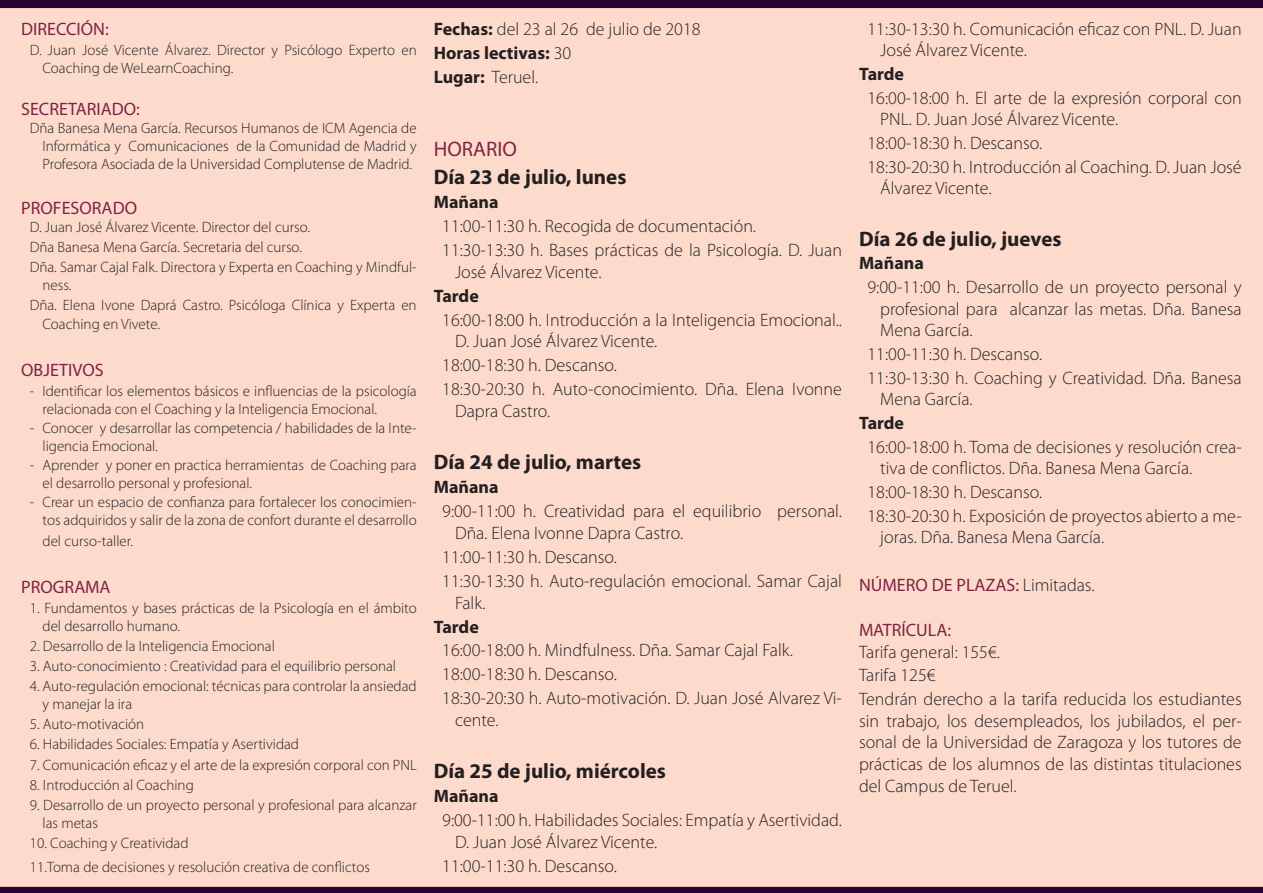
<style>
.page{position:relative;width:1263px;height:893px;background:#fddbcc}
.page>*{position:absolute;margin:0;border:0;box-sizing:border-box;transform-origin:0 0}
.TEXTO{font:700 21px "Myriad Pro";color:#231f20}
.TITULETES{font:21px "Myriad Pro";color:#802345}
.guiones_5{font:300 18px/21.6px "Myriad Pro";color:#231f20}
.TEXTO-2{font:300 18px/21.6px "Myriad Pro";color:#231f20;text-align:justify}
.TITULETES-2{font:18px "Myriad Pro";color:#802345}
.TEXTO-3{font:700 18px "Myriad Pro";color:#231f20}
.guiones_5-2{font:300 15px/18px "Myriad Pro";color:#231f20}
.s1{font-weight:700}
.s2{font-weight:300}
.s3{font-weight:300;color:#231f20}
</style>
<div class="page">
<p class="TITULETES-2" style="left:21px;top:18px;width:89px">DIRECCIÓN:</p>
<p class="guiones_5-2" style="left:43px;top:41px;width:376px;text-indent:-13px">D. Juan José Vicente Álvarez. Director y Psicólogo Experto en<br>Coaching de WeLearnCoaching.</p>
<p class="TITULETES-2" style="left:21px;top:98px;width:120px">SECRETARIADO:</p>
<p class="guiones_5-2" style="left:43px;top:119px;width:376px;text-align:justify;text-indent:-13px">Dña Banesa Mena García. Recursos Humanos de ICM Agencia de Informática y Comunicaciones de la Comunidad de Madrid y Profesora Asociada de la Universidad Complutense de Madrid.</p>
<p class="TITULETES-2" style="left:21px;top:197px;width:117px">PROFESORADO</p>
<p class="guiones_5-2" style="left:30px;top:218px;width:282px">D. Juan José Álvarez Vicente. Director del curso.</p>
<p class="guiones_5-2" style="left:30px;top:238px;width:274px">Dña Banesa Mena García. Secretaria del curso.</p>
<p class="guiones_5-2" style="left:43px;top:258px;width:376px;text-indent:-13px">Dña. Samar Cajal Falk. Directora y Experta en Coaching y Mindful&shy;ness.</p>
<p class="guiones_5-2" style="left:43px;top:296px;width:376px;text-indent:-13px">Dña. Elena Ivone Daprá Castro. Psicóloga Clínica y Experta en<br>Coaching en Vivete.</p>
<p class="TITULETES-2" style="left:21px;top:359px;width:84px">OBJETIVOS</p>
<p class="guiones_5-2" style="left:43px;top:382px;width:376px;text-indent:-13px">- Identificar los elementos básicos e influencias de la psicología relacionada con el Coaching y la Inteligencia Emocional.</p>
<p class="guiones_5-2" style="left:43px;top:419px;width:376px;text-indent:-13px">- Conocer y desarrollar las competencia / habilidades de la Inte&shy;ligencia Emocional.</p>
<p class="guiones_5-2" style="left:43px;top:456px;width:376px;text-indent:-13px">- Aprender y poner en practica herramientas de Coaching para el desarrollo personal y profesional.</p>
<p class="guiones_5-2" style="left:30px;top:493px;width:388px;text-align:right">- Crear un espacio de confianza para fortalecer los conocimien&shy;tos adquiridos y salir de la zona de confort durante el desarrollo</p>
<p class="guiones_5-2" style="left:43px;top:532px;width:92px">del curso-taller.</p>
<p class="TITULETES-2" style="left:21px;top:575px;width:91px">PROGRAMA</p>
<p class="guiones_5-2" style="left:43px;top:599px;width:376px;text-indent:-13px">1. Fundamentos y bases prácticas de la Psicología en el ámbito del desarrollo humano.</p>
<p class="guiones_5-2" style="left:30px;top:637px;width:247px">2. Desarrollo de la Inteligencia Emocional</p>
<p class="guiones_5-2" style="left:30px;top:657px;width:368px">3. Auto-conocimiento : Creatividad para el equilibrio personal</p>
<p class="guiones_5-2" style="left:43px;top:677px;width:376px;text-indent:-13px">4. Auto-regulación emocional: técnicas para controlar la ansiedad y manejar la ira</p>
<p class="guiones_5-2" style="left:30px;top:715px;width:116px">5. Auto-motivación</p>
<p class="guiones_5-2" style="left:30px;top:735px;width:271px">6. Habilidades Sociales: Empatía y Asertividad</p>
<p class="guiones_5-2" style="left:30px;top:755px;width:388px">7. Comunicación eficaz y el arte de la expresión corporal con PNL</p>
<p class="guiones_5-2" style="left:30px;top:775px;width:166px">8. Introducción al Coaching</p>
<p class="guiones_5-2" style="left:43px;top:796px;width:376px;text-indent:-13px">9. Desarrollo de un proyecto personal y profesional para alcanzar las metas</p>
<p class="guiones_5-2" style="left:30px;top:834px;width:160px">10. Coaching y Creatividad</p>
<p class="guiones_5-2" style="left:30px;top:858px;width:342px">11.Toma de decisiones y resolución creativa de conflictos</p>
<p class="TEXTO-2" style="left:434px;top:18px;width:268px"><span class="s1">Fechas:</span> del 23 al 26 de julio de 2018</p>
<p class="TEXTO-3" style="left:434px;top:41px;width:139px">Horas lectivas: <span class="s2">30</span></p>
<p class="TEXTO-2" style="left:434px;top:66px;width:106px"><span class="s1">Lugar:</span> Teruel.</p>
<p class="TITULETES" style="left:434px;top:136px;width:85px">HORARIO</p>
<p class="TEXTO" style="left:434px;top:163px;width:194px">Día 23 de julio, lunes</p>
<p class="TEXTO-3" style="left:434px;top:190px;width:66px">Mañana</p>
<p class="guiones_5" style="left:442px;top:215px;width:315px">11:00-11:30 h. Recogida de documentación.</p>
<p class="guiones_5" style="left:455px;top:239px;width:388px;text-indent:-13px">11:30-13:30 h. Bases prácticas de la Psicología. D. Juan<br>José Álvarez Vicente.</p>
<p class="TEXTO-3" style="left:434px;top:284px;width:47px">Tarde</p>
<p class="guiones_5" style="left:455px;top:308px;width:388px;text-indent:-13px">16:00-18:00 h. Introducción a la Inteligencia Emocional..<br>D. Juan José Álvarez Vicente.</p>
<p class="guiones_5" style="left:442px;top:354px;width:176px">18:00-18:30 h. Descanso.</p>
<p class="guiones_5" style="left:455px;top:378px;width:388px;text-indent:-13px">18:30-20:30 h. Auto-conocimiento. Dña. Elena Ivonne<br>Dapra Castro.</p>
<p class="TEXTO" style="left:434px;top:448px;width:209px">Día 24 de julio, martes</p>
<p class="TEXTO-3" style="left:434px;top:475px;width:66px">Mañana</p>
<p class="guiones_5" style="left:455px;top:500px;width:388px;text-indent:-13px">9:00-11:00 h. Creatividad para el equilibrio personal.<br>Dña. Elena Ivonne Dapra Castro.</p>
<p class="guiones_5" style="left:442px;top:546px;width:176px">11:00-11:30 h. Descanso.</p>
<p class="guiones_5" style="left:455px;top:569px;width:388px;text-indent:-13px">11:30-13:30 h. Auto-regulación emocional. Samar Cajal<br>Falk.</p>
<p class="TEXTO-3" style="left:434px;top:615px;width:47px">Tarde</p>
<p class="guiones_5" style="left:442px;top:639px;width:352px">16:00-18:00 h. Mindfulness. Dña. Samar Cajal Falk.</p>
<p class="guiones_5" style="left:442px;top:663px;width:176px">18:00-18:30 h. Descanso.</p>
<p class="guiones_5" style="left:455px;top:687px;width:388px;text-indent:-13px">18:30-20:30 h. Auto-motivación. D. Juan José Alvarez Vi&shy;cente.</p>
<p class="TEXTO" style="left:434px;top:757px;width:234px">Día 25 de julio, miércoles</p>
<p class="TEXTO-3" style="left:434px;top:784px;width:66px">Mañana</p>
<p class="guiones_5" style="left:455px;top:809px;width:388px;text-indent:-13px">9:00-11:00 h. Habilidades Sociales: Empatía y Asertividad.<br>D. Juan José Álvarez Vicente.</p>
<p class="guiones_5" style="left:442px;top:855px;width:176px">11:00-11:30 h. Descanso.</p>
<p class="guiones_5" style="left:880px;top:18px;width:363px;text-indent:-13px">11:30-13:30 h. Comunicación eficaz con PNL. D. Juan<br>José Álvarez Vicente.</p>
<p class="TEXTO-3" style="left:859px;top:62px;width:47px">Tarde</p>
<p class="guiones_5" style="left:880px;top:87px;width:363px;text-indent:-13px">16:00-18:00 h. El arte de la expresión corporal con<br>PNL. D. Juan José Álvarez Vicente.</p>
<p class="guiones_5" style="left:867px;top:132px;width:176px">18:00-18:30 h. Descanso.</p>
<p class="guiones_5" style="left:880px;top:156px;width:363px;text-indent:-13px">18:30-20:30 h. Introducción al Coaching. D. Juan José<br>Álvarez Vicente.</p>
<p class="TEXTO" style="left:859px;top:225px;width:204px">Día 26 de julio, jueves</p>
<p class="TEXTO-3" style="left:859px;top:251px;width:66px">Mañana</p>
<p class="guiones_5" style="left:880px;top:276px;width:363px;text-align:justify;text-indent:-13px">9:00-11:00 h. Desarrollo de un proyecto personal y profesional para alcanzar las metas. Dña. Banesa Mena García.</p>
<p class="guiones_5" style="left:867px;top:343px;width:176px">11:00-11:30 h. Descanso.</p>
<p class="guiones_5" style="left:880px;top:367px;width:363px;text-indent:-13px">11:30-13:30 h. Coaching y Creatividad. Dña. Banesa<br>Mena García.</p>
<p class="TEXTO-3" style="left:859px;top:411px;width:47px">Tarde</p>
<p class="guiones_5" style="left:880px;top:436px;width:363px;text-indent:-13px">16:00-18:00 h. Toma de decisiones y resolución crea&shy;tiva de conflictos. Dña. Banesa Mena García.</p>
<p class="guiones_5" style="left:867px;top:481px;width:176px">18:00-18:30 h. Descanso.</p>
<p class="guiones_5" style="left:880px;top:505px;width:363px;text-indent:-13px">18:30-20:30 h. Exposición de proyectos abierto a me&shy;joras. Dña. Banesa Mena García.</p>
<p class="TITULETES-2" style="left:859px;top:574px;width:237px">NÚMERO DE PLAZAS: <span class="s3">Limitadas.</span></p>
<p class="TITULETES-2" style="left:859px;top:619px;width:94px">MATRÍCULA:</p>
<p class="TEXTO-2" style="left:859px;top:641px;width:142px">Tarifa general: 155€.</p>
<p class="TEXTO-2" style="left:859px;top:664px;width:78px">Tarifa 125€</p>
<p class="TEXTO-2" style="left:859px;top:688px;width:384px">Tendrán derecho a la tarifa reducida los estudiantes sin trabajo, los desempleados, los jubilados, el per&shy;sonal de la Universidad de Zaragoza y los tutores de prácticas de los alumnos de las distintas titulaciones del Campus de Teruel.</p>
</div>
